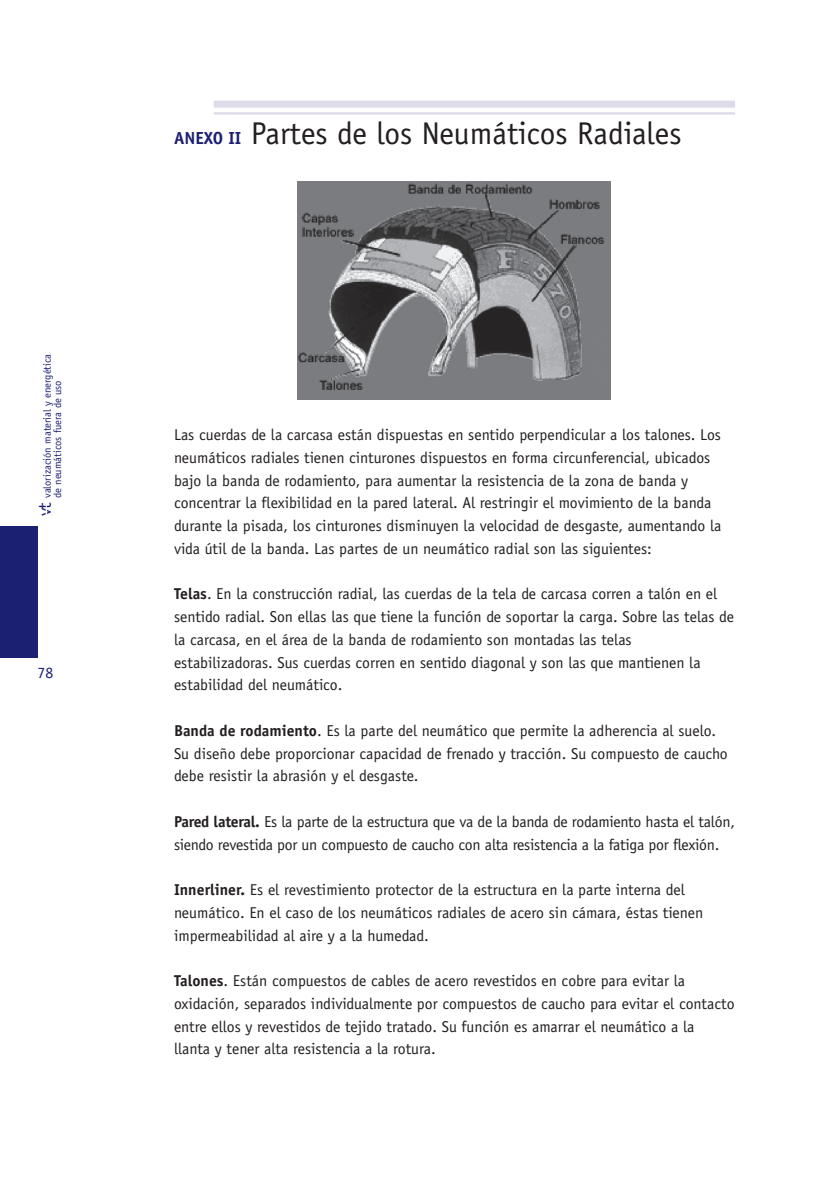
<style>
.page{position:relative;width:833px;height:1181px;background:#fff}
.page>*{position:absolute;margin:0;border:0;box-sizing:border-box;transform-origin:0 0}
.t1{font:31.5px "Officina Sans";color:#231f20}
.t2{font:15.75px/22.8px "Officina Sans";color:#231f20}
.t3{font:15.75px "Officina Sans";color:#1c2072}
.t4{font:10.5px/10.5px "Officina Sans";color:#1c2072}
.s1{font-size:18.38px}
.s2{font-weight:700;font-size:17.5px;color:#1c2072}
.s3{font-weight:700}
</style>
<div class="page">
<svg style="left:0;top:100px;width:735px;height:558px"></svg>
<p class="t4" style="left:43px;top:498px;width:146px;text-indent:-18px;rotate:-90deg"><span class="s1">vt</span> valorización material y energética de neumáticos fuera de uso</p>
<p class="t3" style="left:37px;top:666px;width:17px">78</p>
<h1 class="t1" style="left:174px;top:122px;width:509px"><span class="s2">ANEXO II</span> Partes de los Neumáticos Radiales</h1>
<p class="t2" style="left:174px;top:425px;width:548px">Las cuerdas de la carcasa están dispuestas en sentido perpendicular a los talones. Los neumáticos radiales tienen cinturones dispuestos en forma circunferencial, ubicados bajo la banda de rodamiento, para aumentar la resistencia de la zona de banda y concentrar la flexibilidad en la pared lateral. Al restringir el movimiento de la banda durante la pisada, los cinturones disminuyen la velocidad de desgaste, aumentando la vida útil de la banda. Las partes de un neumático radial son las siguientes:</p>
<p class="t2" style="left:174px;top:584px;width:561px"><span class="s3">Telas</span>. En la construcción radial, las cuerdas de la tela de carcasa corren a talón en el sentido radial. Son ellas las que tiene la función de soportar la carga. Sobre las telas de la carcasa, en el área de la banda de rodamiento son montadas las telas estabilizadoras. Sus cuerdas corren en sentido diagonal y son las que mantienen la estabilidad del neumático.</p>
<p class="t2" style="left:174px;top:720px;width:555px"><span class="s3">Banda de rodamiento</span>. Es la parte del neumático que permite la adherencia al suelo.<br>Su diseño debe proporcionar capacidad de frenado y tracción. Su compuesto de caucho debe resistir la abrasión y el desgaste.</p>
<p class="t2" style="left:174px;top:811px;width:562px"><span class="s3">Pared lateral.</span> Es la parte de la estructura que va de la banda de rodamiento hasta el talón, siendo revestida por un compuesto de caucho con alta resistencia a la fatiga por flexión.</p>
<p class="t2" style="left:174px;top:880px;width:530px"><span class="s3">Innerliner.</span> Es el revestimiento protector de la estructura en la parte interna del neumático. En el caso de los neumáticos radiales de acero sin cámara, éstas tienen impermeabilidad al aire y a la humedad.</p>
<p class="t2" style="left:174px;top:971px;width:562px"><span class="s3">Talones</span>. Están compuestos de cables de acero revestidos en cobre para evitar la oxidación, separados individualmente por compuestos de caucho para evitar el contacto entre ellos y revestidos de tejido tratado. Su función es amarrar el neumático a la llanta y tener alta resistencia a la rotura.</p>
</div>
